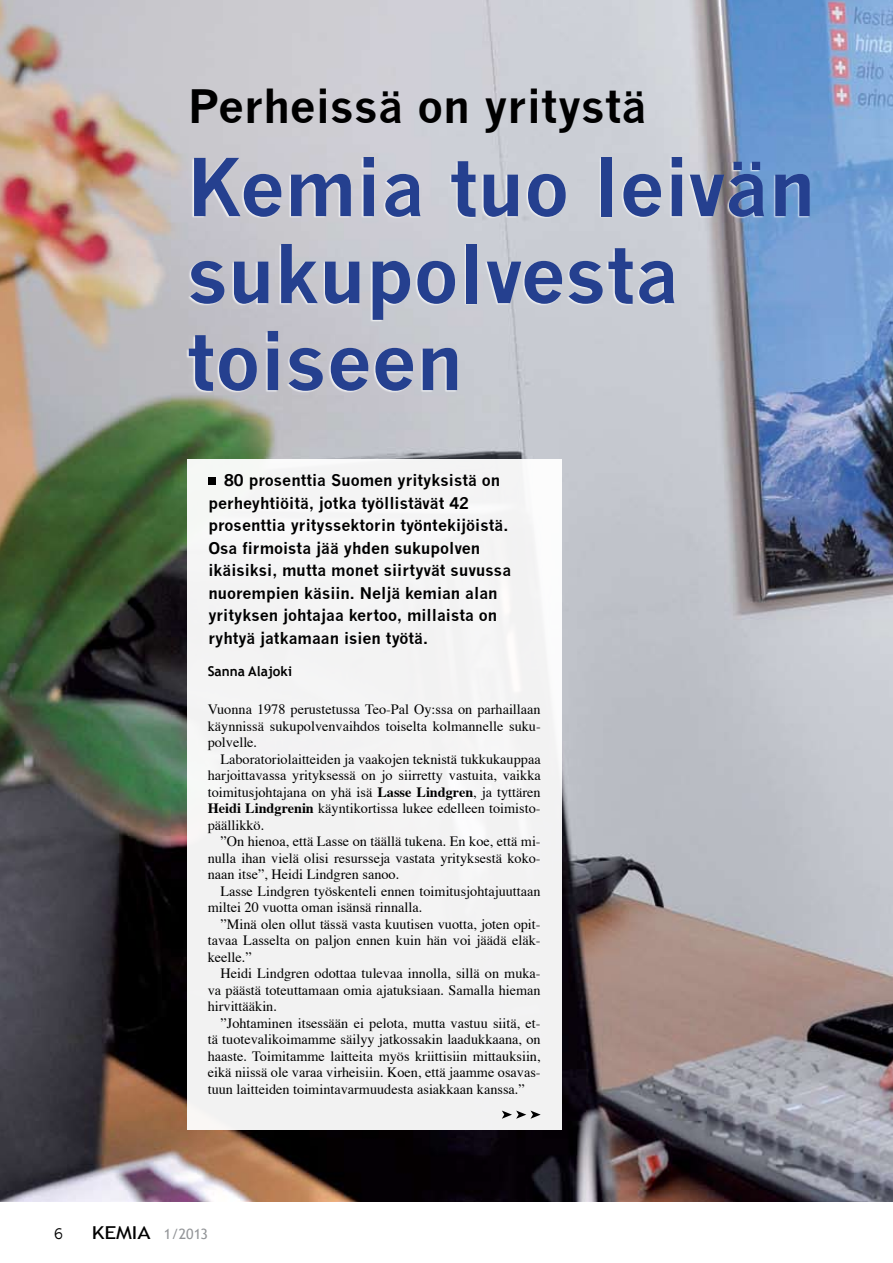
<style>
.page{position:relative;width:893px;height:1263px;background:#fff}
.page>*{position:absolute;margin:0;border:0;box-sizing:border-box;transform-origin:0 0}
.t1{font:700 78px/87px "News Gothic";color:#25408f}
.t2{font:700 45px "News Gothic";color:#000}
.t3{font:700 15.75px/22.5px "News Gothic";color:#000}
.t4{font:14.25px/16.5px "Times";color:#000;text-align:justify}
.t5{font:14.25px "Trebuchet MS";color:#939598}
.t6{font:14.25px "News Gothic";color:#000}
.t7{font:700 13.5px "Trebuchet MS";color:#000}
.s1{font-weight:700}
.s2{font-size:17.85px;color:#000}
</style>
<div class="page">
<img style="left:0;top:0;width:893px;height:1201px">
<div style="left:186px;top:157px;width:624px;height:236px;background:#fff;opacity:.75"></div>
<div style="left:187px;top:459px;width:374px;height:671px;background:#f3f2f3"></div>
<div style="left:208px;top:477px;width:8px;height:8px;background:#000"></div>
<svg style="left:502px;top:1110px;width:39px;height:9px"></svg>
<h2 class="t2" style="left:188px;top:79px;width:460px">Perheissä on yritystä</h2>
<h1 class="t1" style="left:187px;top:143px;width:630px">Kemia tuo leivän sukupolvesta toiseen</h1>
<p class="t3" style="left:208px;top:469px;width:304px;text-indent:16px">80 prosenttia Suomen yrityksistä on perheyhtiöitä, jotka työllistävät 42 prosenttia yrityssektorin työntekijöistä.<br>Osa firmoista jää yhden sukupolven ikäisiksi, mutta monet siirtyvät suvussa nuorempien käsiin. Neljä kemian alan yrityksen johtajaa kertoo, millaista on ryhtyä jatkamaan isien työtä.</p>
<p class="t7" style="left:208px;top:663px;width:86px">Sanna Alajoki</p>
<p class="t4" style="left:208px;top:700px;width:335px">Vuonna 1978 perustetussa Teo-Pal Oy:ssa on parhaillaan käynnissä sukupolvenvaihdos toiselta kolmannelle suku&shy;polvelle.</p>
<p class="t4" style="left:208px;top:749px;width:335px;text-indent:13px">Laboratoriolaitteiden ja vaakojen teknistä tukkukauppaa harjoittavassa yrityksessä on jo siirretty vastuita, vaikka toimitusjohtajana on yhä isä <span class="s1">Lasse Lindgren</span>, ja tyttären <span class="s1">Heidi Lindgrenin</span> käyntikortissa lukee edelleen toimisto&shy;päällikkö.</p>
<p class="t4" style="left:208px;top:832px;width:334px;text-indent:13px">”On hienoa, että Lasse on täällä tukena. En koe, että mi&shy;nulla ihan vielä olisi resursseja vastata yrityksestä koko&shy;naan itse”, Heidi Lindgren sanoo.</p>
<p class="t4" style="left:208px;top:881px;width:334px;text-indent:13px">Lasse Lindgren työskenteli ennen toimitusjohtajuuttaan miltei 20 vuotta oman isänsä rinnalla.</p>
<p class="t4" style="left:208px;top:914px;width:334px;text-indent:13px">”Minä olen ollut tässä vasta kuutisen vuotta, joten opit&shy;tavaa Lasselta on paljon ennen kuin hän voi jäädä eläk&shy;keelle.”</p>
<p class="t4" style="left:208px;top:964px;width:334px;text-indent:13px">Heidi Lindgren odottaa tulevaa innolla, sillä on muka&shy;va päästä toteuttamaan omia ajatuksiaan. Samalla hieman hirvittääkin.</p>
<p class="t4" style="left:208px;top:1013px;width:334px;text-indent:13px">”Johtaminen itsessään ei pelota, mutta vastuu siitä, et&shy;tä tuotevalikoimamme säilyy jatkossakin laadukkaana, on haaste. Toimitamme laitteita myös kriittisiin mittauksiin, eikä niissä ole varaa virheisiin. Koen, että jaamme osavas&shy;tuun laitteiden toimintavarmuudesta asiakkaan kanssa.”</p>
<p class="t6" style="left:54px;top:1226px;width:10px">6</p>
<p class="t5" style="left:92px;top:1226px;width:117px"><span class="s2">KEMIA</span> 1/2013</p>
</div>
